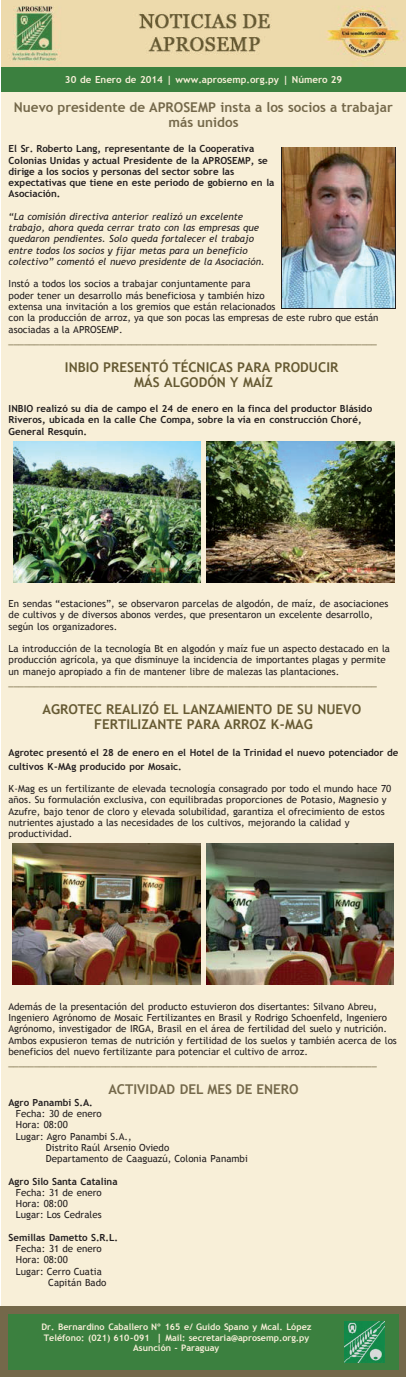
<style>
.page{position:relative;width:406px;height:1377px;background:#fff}
.page>*{position:absolute;margin:0;border:0;box-sizing:border-box;transform-origin:0 0}
.t1{font:700 13.5px/15px "Trebuchet MS";color:#665a33;text-align:center}
.t2{font:700 13.5px/15px "Trebuchet MS";color:#74684a;text-align:center}
.t3{font:9.8px/11.3px "Trebuchet MS";color:#231f20}
.t4{font:700 9.8px/11.3px "Trebuchet MS";color:#231f20}
.t5{font:italic 9.8px/11.3px "Trebuchet MS";color:#231f20}
.t6{font:italic 9.8px "Trebuchet MS";color:#665a33}
.t7{font:700 9.8px "Trebuchet MS";color:#f8efd8}
.t8{font:700 9px/10.5px "Trebuchet MS";color:#f8efd8;text-align:center}
.t9{font:9px "Times New Roman";color:#231f20}
.s1{font-size:9.8px}
</style>
<div class="page">
<div style="left:1px;top:66px;width:404px;height:26px;background:#3b803f"></div>
<div style="left:1px;top:92px;width:404px;height:667px;background:#f8efd8"></div>
<hr style="left:281px;top:147px;width:114px;height:1px;background:#231f20">
<hr style="left:281px;top:308px;width:114px;height:1px;background:#231f20">
<hr style="left:281px;top:147px;width:1px;height:161px;background:#231f20">
<hr style="left:394px;top:147px;width:1px;height:161px;background:#231f20">
<img style="left:282px;top:148px;width:112px;height:160px">
<img style="left:1px;top:0;width:404px;height:66px">
<img style="left:13px;top:441px;width:188px;height:141px">
<img style="left:206px;top:441px;width:187px;height:141px">
<div style="left:1px;top:759px;width:404px;height:547px;background:#f8efd8"></div>
<div style="left:1px;top:1306px;width:404px;height:70px;background:#74684a"></div>
<div style="left:8px;top:1314px;width:390px;height:55px;background:#3b803f"></div>
<img style="left:344px;top:1321px;width:39px;height:41px">
<img style="left:13px;top:843px;width:187px;height:141px">
<img style="left:206px;top:843px;width:187px;height:141px">
<p class="t7" style="left:65px;top:73px;width:278px">30 de Enero de 2014 | www.aprosemp.org.py | Número 29</p>
<h1 class="t2" style="left:14px;top:100px;width:380px">Nuevo presidente de APROSEMP insta a los socios a trabajar más unidos</h1>
<p class="t4" style="left:9px;top:143px;width:267px">El Sr. Roberto Lang, representante de la Cooperativa Colonias Unidas y actual Presidente de la APROSEMP, se dirige a los socios y personas del sector sobre las expectativas que tiene en este periodo de gobierno en la Asociación.</p>
<p class="t5" style="left:9px;top:211px;width:257px">“La comisión directiva anterior realizó un excelente trabajo, ahora queda cerrar trato con las empresas que quedaron pendientes. Solo queda fortalecer el trabajo entre todos los socios y fijar metas para un beneficio colectivo” comentó el nuevo presidente de la Asociación.</p>
<p class="t3" style="left:9px;top:278px;width:371px">Instó a todos los socios a trabajar conjuntamente para<br>poder tener un desarrollo más beneficiosa y también hizo<br>extensa una invitación a los gremios que están relacionados<br>con la producción de arroz, ya que son pocas las empresas de este rubro que están asociadas a la APROSEMP.</p>
<p class="t6" style="left:9px;top:334px;width:369px">________________________________________________________________________</p>
<h1 class="t1" style="left:65px;top:359px;width:275px">INBIO PRESENTÓ TÉCNICAS PARA PRODUCIR<br>MÁS ALGODÓN Y MAÍZ</h1>
<p class="t4" style="left:9px;top:403px;width:364px">INBIO realizó su día de campo el 24 de enero en la finca del productor Blásido<br>Riveros, ubicada en la calle Che Compa, sobre la vía en construcción Choré,<br>General Resquín.</p>
<p class="t3" style="left:9px;top:598px;width:381px">En sendas “estaciones”, se observaron parcelas de algodón, de maíz, de asociaciones de cultivos y de diversos abonos verdes, que presentaron un excelente desarrollo, según los organizadores.</p>
<p class="t3" style="left:9px;top:643px;width:382px">La introducción de la tecnología Bt en algodón y maíz fue un aspecto destacado en la producción agrícola, ya que disminuye la incidencia de importantes plagas y permite un manejo apropiado a fin de mantener libre de malezas las plantaciones.</p>
<p class="t6" style="left:9px;top:676px;width:369px">________________________________________________________________________</p>
<h1 class="t1" style="left:42px;top:701px;width:320px">AGROTEC REALIZÓ EL LANZAMIENTO DE SU NUEVO<br>FERTILIZANTE PARA ARROZ K-MAG</h1>
<p class="t4" style="left:8px;top:745px;width:391px;line-height:13.9px">Agrotec presentó el 28 de enero en el Hotel de la Trinidad el nuevo potenciador de cultivos K-MAg producido por Mosaic.</p>
<p class="t3" style="left:8px;top:783px;width:384px">K-Mag es un fertilizante de elevada tecnología consagrado por todo el mundo hace 70 años. Su formulación exclusiva, con equilibradas proporciones de Potasio, Magnesio y Azufre, bajo tenor de cloro y elevada solubilidad, garantiza el ofrecimiento de estos nutrientes ajustado a las necesidades de los cultivos, mejorando la calidad y productividad.</p>
<p class="t9" style="left:1px;top:781px;width:391px">and%20Settings/PC-Oficina/Escritorio/aprosemp%20boletin/aprosemp20140130.htm[30/01/2014 13:38:15]</p>
<p class="t3" style="left:8px;top:1000px;width:389px">Además de la presentación del producto estuvieron dos disertantes: Silvano Abreu, Ingeniero Agrónomo de Mosaic Fertilizantes en Brasil y Rodrigo Schoenfeld, Ingeniero Agrónomo, investigador de IRGA, Brasil en el área de fertilidad del suelo y nutrición.<br>Ambos expusieron temas de nutrición y fertilidad de los suelos y también acerca de los beneficios del nuevo fertilizante para potenciar el cultivo de arroz.</p>
<p class="t6" style="left:8px;top:1056px;width:369px">________________________________________________________________________</p>
<h1 class="t2" style="left:108px;top:1081px;width:191px">ACTIVIDAD DEL MES DE ENERO</h1>
<p class="t4" style="left:8px;top:1096px;width:86px">Agro Panambi S.A.</p>
<p class="t3" style="left:16px;top:1107px;width:87px">Fecha: 30 de enero</p>
<p class="t3" style="left:16px;top:1119px;width:53px">Hora: 08:00</p>
<p class="t3" style="left:16px;top:1130px;width:117px">Lugar: Agro Panambi S.A.,</p>
<p class="t3" style="left:46px;top:1141px;width:125px">Distrito Raúl Arsenio Oviedo</p>
<p class="t3" style="left:46px;top:1152px;width:203px">Departamento de Caaguazú, Colonia Panambi</p>
<p class="t4" style="left:8px;top:1175px;width:110px">Agro Silo Santa Catalina</p>
<p class="t3" style="left:16px;top:1186px;width:87px">Fecha: 31 de enero<br>Hora: 08:00<br>Lugar: Los Cedrales</p>
<p class="t4" style="left:8px;top:1231px;width:111px">Semillas Dametto S.R.L.</p>
<p class="t3" style="left:16px;top:1242px;width:87px">Fecha: 31 de enero</p>
<p class="t3" style="left:16px;top:1254px;width:53px">Hora: 08:00</p>
<p class="t3" style="left:16px;top:1265px;width:87px">Lugar: Cerro Cuatia</p>
<p class="t3" style="left:48px;top:1276px;width:60px">Capitán Bado</p>
<p class="t8" style="left:41px;top:1321px;width:271px">Dr. Bernardino Caballero Nº 165 e/ Guido Spano y Mcal. López<br>Teléfono: (021) 610-091 <span class="s1">|</span> Mail: secretaria@aprosemp.org.py<br>Asunción - Paraguay</p>
</div>
